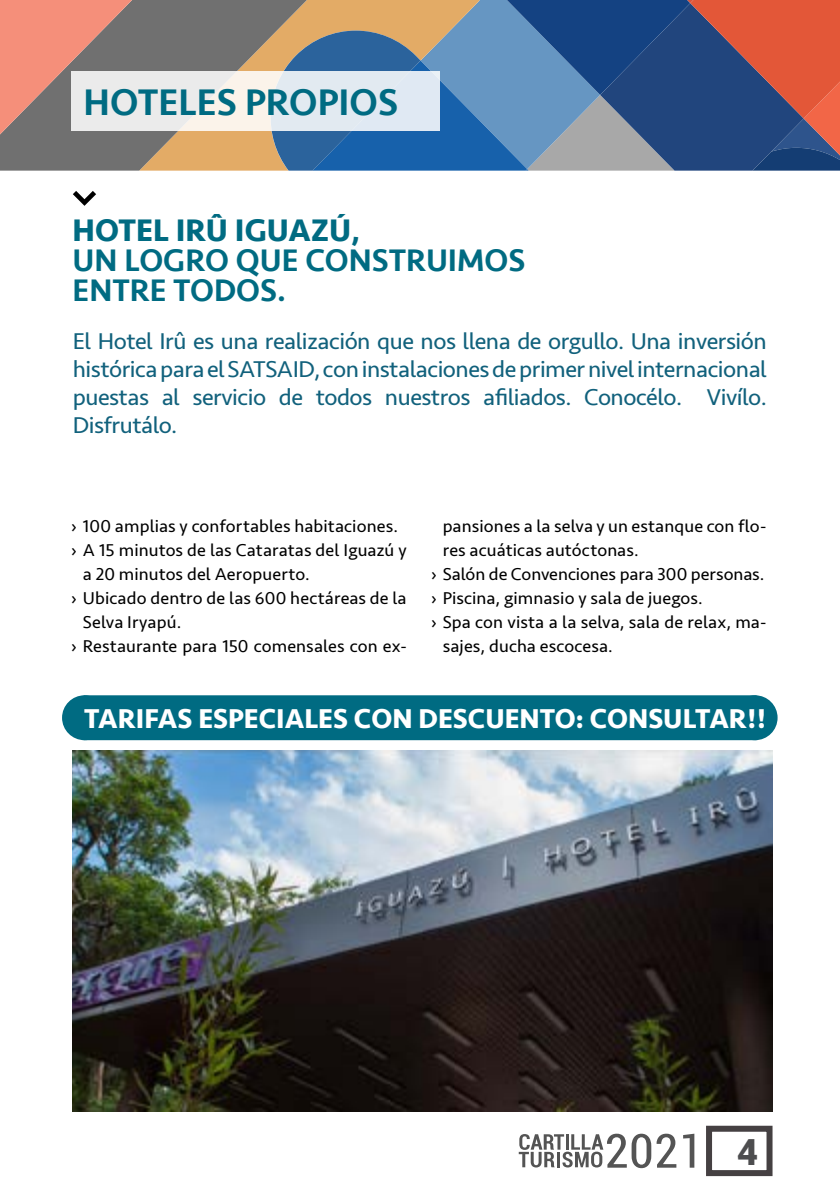
<style>
.page{position:relative;width:840px;height:1191px;background:#fff}
.page>*{position:absolute;margin:0;border:0;box-sizing:border-box;transform-origin:0 0}
.t1{font:500 38px "Seravek";color:#006b82}
.t2{font:900 36px "Roboto";color:#4d4d4f}
.t3{font:500 32px/30px "Seravek";color:#006b82}
.t4{font:700 28px "Seravek";color:#fff}
.t5{font:24px/28px "Seravek";letter-spacing:-.02em;color:#11617c;text-align:justify}
.t6{font:18px "Seravek";letter-spacing:.005em;color:#000}
.s1{font-weight:700}
</style>
<div class="page">
<div style="left:705px;top:1125px;width:67px;height:51px;border:6px solid #454042"></div>
<svg style="left:518px;top:1133px;width:158px;height:35px"></svg>
<svg style="left:683px;top:1133px;width:11px;height:34px"></svg>
<svg style="left:0;top:0;width:262px;height:171px;background:#8b7e6f"></svg>
<svg style="left:0;top:0;width:132px;height:134px;background:#c58477"></svg>
<svg style="left:262px;top:0;width:577px;height:171px;background:#636c88"></svg>
<svg style="left:73px;top:191px;width:23px;height:15px"></svg>
<div style="left:83px;top:695px;width:673px;height:45px;background:#006b82;border:2px solid #006b82"></div>
<div style="left:63px;top:696px;width:43px;height:43px;background:#006b82;border-radius:50%"></div>
<div style="left:62px;top:695px;width:45px;height:45px;border:2px solid #006b82;border-radius:50%"></div>
<div style="left:733px;top:696px;width:43px;height:43px;background:#006b82;border-radius:50%"></div>
<div style="left:732px;top:695px;width:45px;height:45px;border:2px solid #006b82;border-radius:50%"></div>
<img style="left:73px;top:751px;width:699px;height:360px">
<svg style="left:72px;top:71px;width:368px;height:59px;background:#e9ebed"></svg>
<h1 class="t1" style="left:84px;top:79px;width:316px">HOTELES PROPIOS</h1>
<h3 class="t3" style="left:73px;top:216px;width:454px"><span class="s1">HOTEL IRÛ IGUAZÚ</span>,<br>UN LOGRO QUE CONSTRUIMOS<br>ENTRE TODOS.</h3>
<h3 class="t5" style="left:73px;top:326px;width:695px">El Hotel Irû es una realización que nos llena de orgullo. Una inversión histórica para el SATSAID, con instalaciones de primer nivel internacional puestas al servicio de todos nuestros afiliados. Conocélo. Vivílo.<br>Disfrutálo.</h3>
<p class="t6" style="left:71px;top:511px;width:328px">› 100 amplias y confortables habitaciones.</p>
<p class="t6" style="left:71px;top:535px;width:337px">› A 15 minutos de las Cataratas del Iguazú y</p>
<p class="t6" style="left:83px;top:559px;width:228px">a 20 minutos del Aeropuerto.</p>
<p class="t6" style="left:71px;top:583px;width:337px">› Ubicado dentro de las 600 hectáreas de la</p>
<p class="t6" style="left:83px;top:607px;width:100px">Selva Iryapú.</p>
<p class="t6" style="left:71px;top:631px;width:337px">› Restaurante para 150 comensales con ex-</p>
<p class="t6" style="left:442px;top:511px;width:325px">pansiones a la selva y un estanque con flo-</p>
<p class="t6" style="left:442px;top:535px;width:197px">res acuáticas autóctonas.</p>
<p class="t6" style="left:430px;top:559px;width:335px">› Salón de Convenciones para 300 personas.</p>
<p class="t6" style="left:430px;top:583px;width:273px">› Piscina, gimnasio y sala de juegos.</p>
<p class="t6" style="left:430px;top:607px;width:337px">› Spa con vista a la selva, sala de relax, ma-</p>
<p class="t6" style="left:442px;top:631px;width:171px">sajes, ducha escocesa.</p>
<h3 class="t4" style="left:84px;top:696px;width:683px">TARIFAS ESPECIALES CON DESCUENTO: CONSULTAR!!</h3>
<h2 class="t2" style="left:736px;top:1126px;width:22px">4</h2>
</div>
